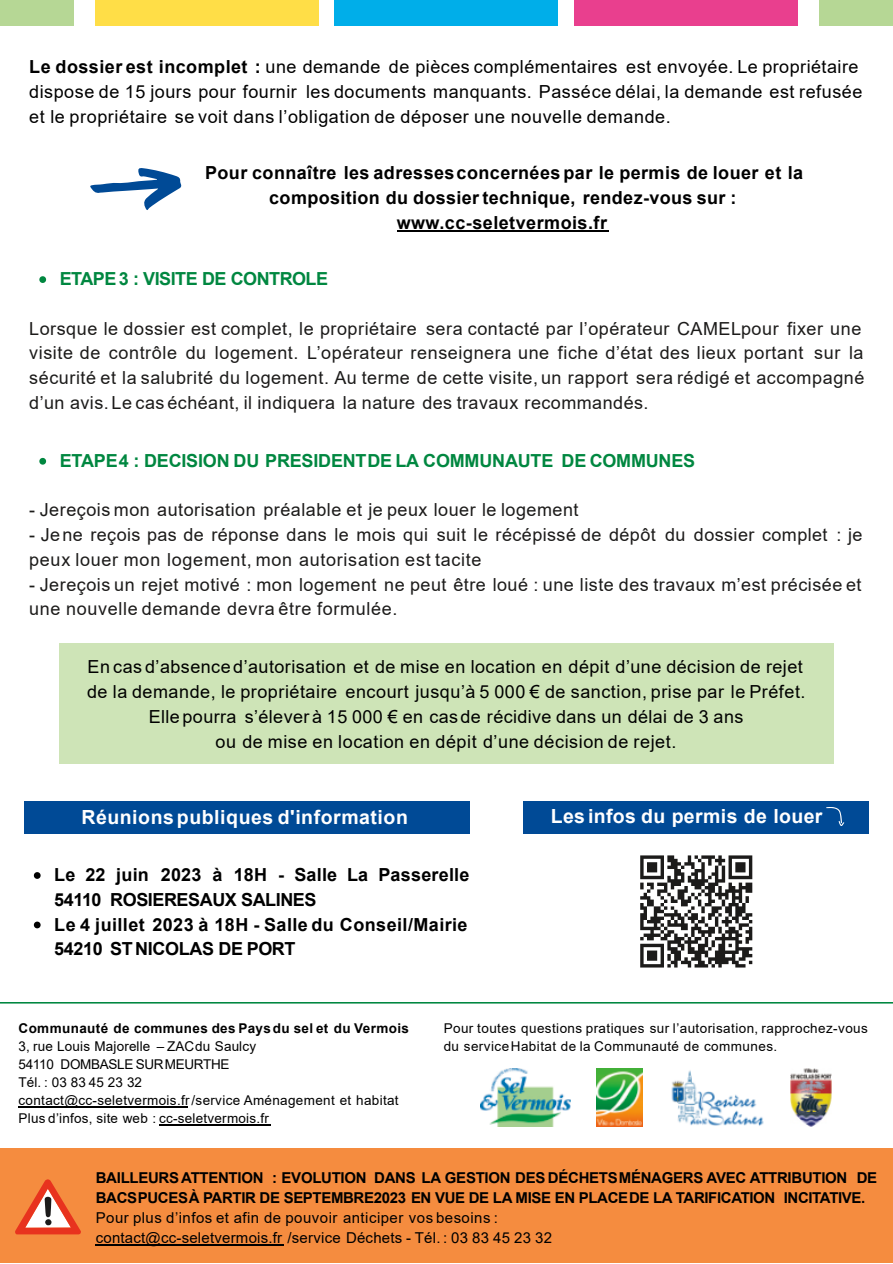
<style>
.page{position:relative;width:893px;height:1264px;background:#fff}
.page>*{position:absolute;margin:0;border:0;box-sizing:border-box;transform-origin:0 0}
.t1{font:700 19.5px "Arial";letter-spacing:.03em;color:#fff}
.t2{font:18px/24.8px "Arial";letter-spacing:.03em;color:#1c1b1a}
.t3{font:18px/24.8px "Arial";letter-spacing:.03em;color:#000;text-align:center}
.t4{font:700 18px/24.8px "Arial";letter-spacing:.02em;color:#000;text-align:center}
.t5{font:700 18px "Arial";letter-spacing:-.01em;color:#008740}
.t6{font:700 18px "Arial";letter-spacing:-.03em;color:#008740}
.t7{font:700 15px/20.2px "Arial";letter-spacing:-.02em;color:#000}
.t8{font:15px/20.2px "Arial";letter-spacing:.015em;color:#000}
.t9{font:13.5px/18px "Arial";letter-spacing:.025em;color:#000}
.t10{font:700 13.5px "Arial";letter-spacing:.03em;color:#000}
.s1{font-weight:700}
</style>
<div class="page">
<div style="left:0;top:0;width:73px;height:26px;background:#b6d795"></div>
<div style="left:95px;top:0;width:224px;height:26px;background:#ffde47"></div>
<div style="left:819px;top:0;width:73px;height:26px;background:#b6d795"></div>
<div style="left:335px;top:0;width:223px;height:26px;background:#00aee9"></div>
<div style="left:574px;top:0;width:223px;height:26px;background:#e93f8e"></div>
<svg style="left:90px;top:168px;width:91px;height:42px"></svg>
<svg style="left:0;top:1002px;width:893px;height:125px"></svg>
<img style="left:481px;top:1068px;width:90px;height:58px">
<img style="left:790px;top:1068px;width:42px;height:58px">
<img style="left:596px;top:1068px;width:46px;height:58px">
<img style="left:668px;top:1068px;width:99px;height:58px">
<div style="left:24px;top:801px;width:446px;height:32px;background:#004a96"></div>
<svg style="left:640px;top:855px;width:113px;height:113px"></svg>
<div style="left:523px;top:801px;width:345px;height:32px;background:#004a96"></div>
<svg style="left:826px;top:807px;width:18px;height:19px"></svg>
<div style="left:0;top:1148px;width:893px;height:114px;background:#f58c3f"></div>
<svg style="left:15px;top:1179px;width:66px;height:55px"></svg>
<hr style="left:19px;top:1106px;width:169px;height:1px;background:#000">
<hr style="left:159px;top:1124px;width:111px;height:1px;background:#000">
<svg style="left:39px;top:276px;width:7px;height:7px"></svg>
<svg style="left:39px;top:458px;width:7px;height:6px"></svg>
<hr style="left:397px;top:230px;width:211px;height:1px;background:#000">
<svg style="left:34px;top:872px;width:7px;height:6px"></svg>
<svg style="left:34px;top:921px;width:7px;height:7px"></svg>
<hr style="left:96px;top:1244px;width:188px;height:1px;background:#000">
<p class="t3" style="left:29px;top:56px;width:834px;text-align:left"><span class="s1">Le dossier est incomplet :</span> une demande de pièces complémentaires est envoyée. Le propriétaire dispose de 15 jours pour fournir les documents manquants. Passéce délai, la demande est refusée et le propriétaire se voit dans l’obligation de déposer une nouvelle demande.</p>
<p class="t4" style="left:205px;top:162px;width:599px">Pour connaître les adressesconcernées par le permis de louer et la composition du dossiertechnique, rendez-vous sur : www.cc-seletvermois.fr</p>
<p class="t6" style="left:60px;top:272px;width:270px">ETAPE 3 : VISITE DE CONTROLE</p>
<p class="t2" style="left:29px;top:318px;width:836px">Lorsque le dossier est complet, le propriétaire sera contacté par l’opérateur CAMELpour fixer une visite de contrôle du logement. L’opérateur renseignera une fiche d’état des lieux portant sur la sécurité et la salubrité du logement. Au terme de cette visite, un rapport sera rédigé et accompagné d’un avis. Le cas échéant, il indiquera la nature des travaux recommandés.</p>
<p class="t5" style="left:60px;top:454px;width:637px">ETAPE4 : DECISION DU PRESIDENTDE LA COMMUNAUTE DE COMMUNES</p>
<p class="t2" style="left:29px;top:499px;width:551px">- Jereçois mon autorisation préalable et je peux louer le logement</p>
<p class="t2" style="left:29px;top:524px;width:835px">- Jene reçois pas de réponse dans le mois qui suit le récépissé de dépôt du dossier complet : je peux louer mon logement, mon autorisation est tacite</p>
<p class="t2" style="left:29px;top:573px;width:834px">- Jereçois un rejet motivé : mon logement ne peut être loué : une liste des travaux m’est précisée et une nouvelle demande devra être formulée.</p>
<p class="t3" style="left:87px;top:656px;width:720px">En cas d’absenced’autorisation et de mise en location en dépit d’une décision de rejet de la demande, le propriétaire encourt jusqu’à 5 000 € de sanction, prise par le Préfet.<br>Elle pourra s’élever à 15 000 € en casde récidive dans un délai de 3 ans<br>ou de mise en location en dépit d’une décision de rejet.</p>
<p class="t1" style="left:81px;top:810px;width:328px">Réunions publiques d'information</p>
<p class="t1" style="left:551px;top:809px;width:273px">Les infos du permis de louer</p>
<p class="t4" style="left:54px;top:864px;width:417px;text-align:left">Le 22 juin 2023 à 18H - Salle La Passerelle 54110 ROSIERESAUX SALINES<br>Le 4 juillet 2023 à 18H - Salle du Conseil/Mairie 54210 STNICOLAS DE PORT</p>
<p class="t10" style="left:19px;top:1023px;width:392px">Communauté de communes des Paysdu sel et du Vermois</p>
<p class="t9" style="left:19px;top:1038px;width:382px">3, rue Louis Majorelle – ZACdu Saulcy<br>54110 DOMBASLE SURMEURTHE<br>Tél. : 03 83 45 23 32<br>contact@cc-seletvermois.fr/service Aménagement et habitat Plus d’infos, site web : cc-seletvermois.fr</p>
<p class="t9" style="left:444px;top:1020px;width:426px">Pour toutes questions pratiques sur l’autorisation, rapprochez-vous du serviceHabitat de la Communauté de communes.</p>
<p class="t7" style="left:96px;top:1168px;width:783px">BAILLEURS ATTENTION : EVOLUTION DANS LA GESTION DES DÉCHETSMÉNAGERS AVEC ATTRIBUTION DE<br>BACSPUCESÀ PARTIR DE SEPTEMBRE2023 EN VUE DE LA MISE EN PLACEDE LA TARIFICATION INCITATIVE.</p>
<p class="t8" style="left:96px;top:1209px;width:458px">Pour plus d’infos et afin de pouvoir anticiper vos besoins : contact@cc-seletvermois.fr /service Déchets - Tél. : 03 83 45 23 32</p>
</div>
